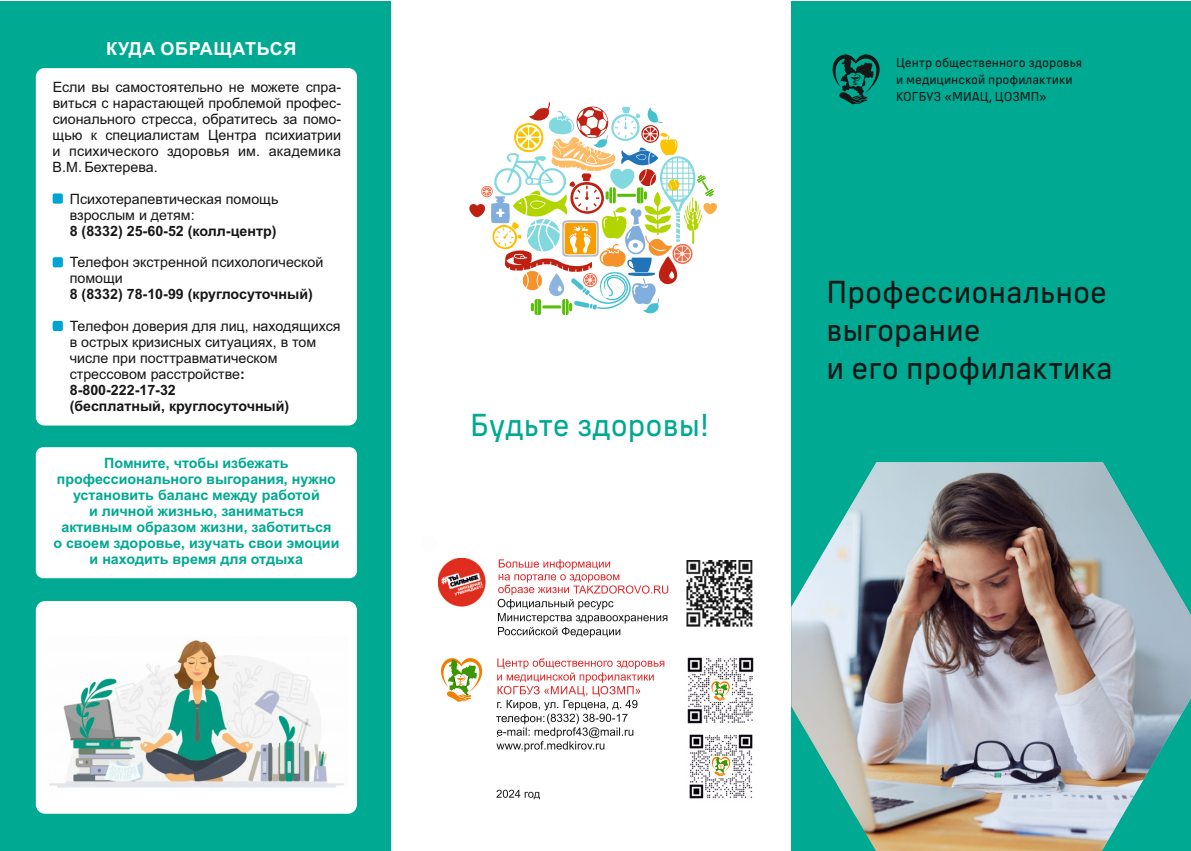
<style>
.page{position:relative;width:1191px;height:851px;background:#fff}
.page>*{position:absolute;margin:0;border:0;box-sizing:border-box;transform-origin:0 0}
.t1{font:31.5px/37.8px "ALS Wagon";color:#151616}
.t2{font:31.5px "ALS Wagon";color:#00a992}
.t3{font:700 18px "Arial";letter-spacing:.035em;color:#fff}
.t4{font:14.25px/15.9px "Arial";color:#151616}
.t5{font:700 14.25px/15.9px "Arial";color:#00a992;text-align:center}
.t6{font:700 14.25px "Arial";color:#151616}
.t7{font:12.75px/17px "ALS Wagon";color:#151616}
.s1{font-weight:700}
</style>
<div class="page">
<div style="left:0;top:2px;width:390px;height:848px;background:#00a992"></div>
<div style="left:36px;top:68px;width:321px;height:357px;background:#fff;border-radius:9px"></div>
<div style="left:36px;top:447px;width:321px;height:131px;background:#fff;border-radius:7px"></div>
<div style="left:36px;top:601px;width:321px;height:212px;background:#fff;border-radius:9px"></div>
<div style="left:791px;top:1px;width:399px;height:849px;background:#00a992"></div>
<img style="left:687px;top:657px;width:67px;height:67px">
<img style="left:689px;top:734px;width:64px;height:65px">
<img style="left:438px;top:559px;width:47px;height:47px">
<img style="left:686px;top:560px;width:67px;height:66px">
<svg style="left:496px;top:789px;width:44px;height:10px"></svg>
<svg style="left:497px;top:559px;width:171px;height:78px"></svg>
<svg style="left:441px;top:658px;width:223px;height:93px"></svg>
<div style="left:710px;top:755px;width:21px;height:22px;background:#fff"></div>
<svg style="left:710px;top:700px;width:21px;height:1px"></svg>
<svg style="left:711px;top:752px;width:26px;height:24px"></svg>
<svg style="left:710px;top:676px;width:26px;height:24px"></svg>
<svg style="left:469px;top:102px;width:248px;height:213px"></svg>
<svg style="left:832px;top:54px;width:48px;height:50px"></svg>
<div style="left:53px;top:193px;width:10px;height:11px;background:#00a3d4;border-radius:2px"></div>
<div style="left:53px;top:257px;width:10px;height:10px;background:#00a3d4;border-radius:2px"></div>
<div style="left:53px;top:321px;width:10px;height:10px;background:#00a3d4;border-radius:2px"></div>
<img style="left:49px;top:640px;width:295px;height:148px">
<img style="left:791px;top:462px;width:399px;height:388px">
<svg style="left:994px;top:772px;width:7px;height:5px"></svg>
<p class="t3" style="left:106px;top:42px;width:192px">КУДА ОБРАЩАТЬСЯ</p>
<p class="t4" style="left:53px;top:80px;width:290px;text-align:justify">Если вы самостоятельно не можете спра&shy;виться с нарастающей проблемой профес&shy;сионального стресса, обратитесь за помо&shy;щью к специалистам Центра психиатрии и психического здоровья им. академика В.М. Бехтерева.</p>
<p class="t4" style="left:70px;top:192px;width:210px">Психотерапевтическая помощь взрослым и детям:</p>
<p class="t6" style="left:70px;top:225px;width:208px">8 (8332) 25-60-52 (колл-центр)</p>
<p class="t4" style="left:70px;top:256px;width:255px">Телефон экстренной психологической помощи</p>
<p class="t6" style="left:70px;top:289px;width:245px">8 (8332) 78-10-99 (круглосуточный)</p>
<p class="t4" style="left:70px;top:319px;width:272px">Телефон доверия для лиц, находящихся в острых кризисных ситуациях, в том числе при посттравматическом стрессовом расстройстве<span class="s1">:<br>8-800-222-17-32<br>(бесплатный, круглосуточный)</span></p>
<p class="t5" style="left:53px;top:456px;width:287px">Помните, чтобы избежать профессионального выгорания, нужно установить баланс между работой<br>и личной жизнью, заниматься активным образом жизни, заботиться<br>о своем здоровье, изучать свои эмоции и находить время для отдыха</p>
<h1 class="t2" style="left:470px;top:413px;width:241px">Будьте здоровы!</h1>
<p class="t7" style="left:896px;top:56px;width:188px">Центр общественного здоровья и медицинской профилактики<br>КОГБУЗ «МИАЦ, ЦОЗМП»</p>
<h1 class="t1" style="left:826px;top:278px;width:288px">Профессиональное выгорание<br>и его профилактика</h1>
</div>
